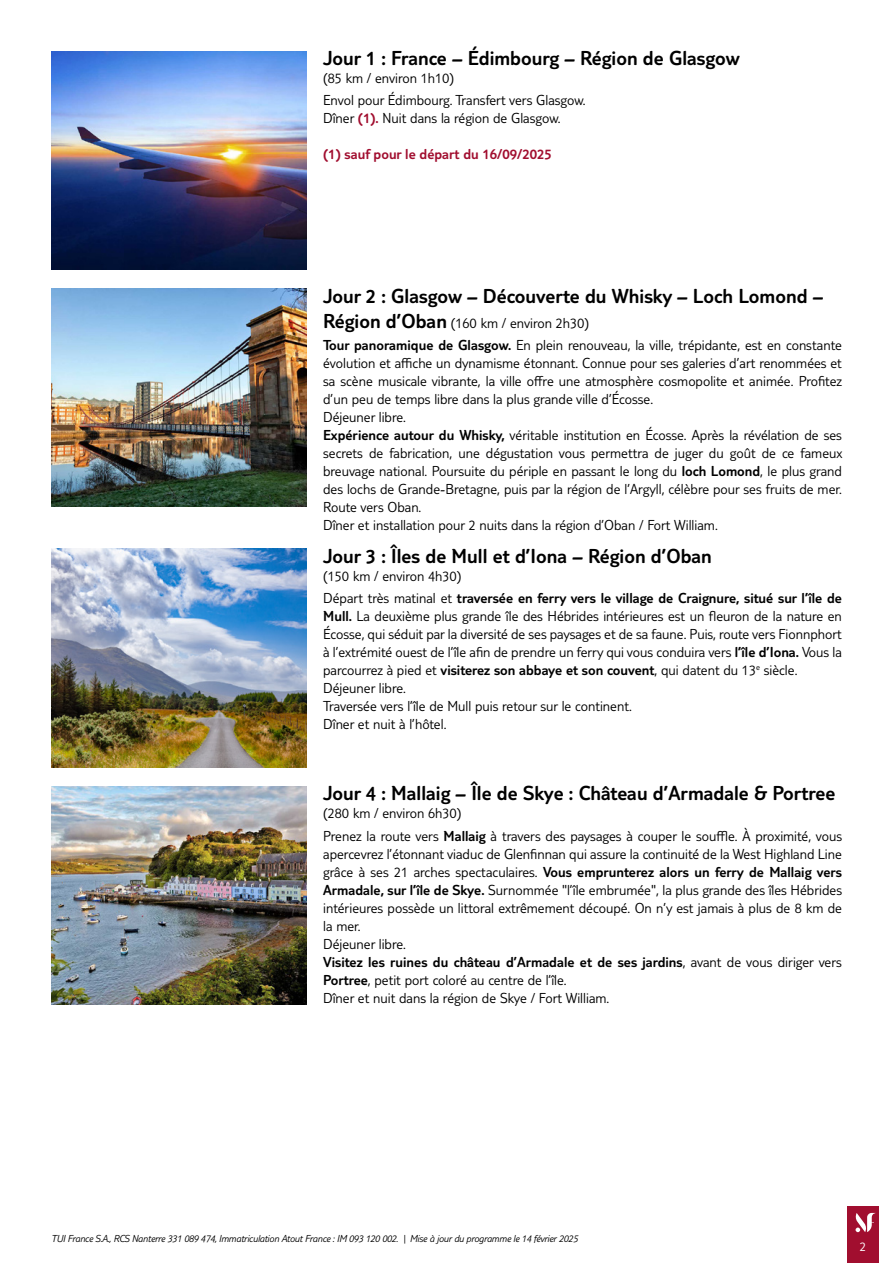
<style>
.page{position:relative;width:893px;height:1263px;background:#fff}
.page>*{position:absolute;margin:0;border:0;box-sizing:border-box;transform-origin:0 0}
.t1{font:300 21px "TUI Type";color:#000}
.t2{font:300 15px/18px "TUI Type";color:#000}
.t3{font:300 15px/22.2px "TUI Type";color:#000}
.t4{font:300 15px "TUI Type";color:#a10e2f}
.t5{font:300 13.5px "TUI Type";color:#fff}
.t6{font:italic 300 10.5px "TUI Type";letter-spacing:-.02em;color:#000}
.s1{color:#a10e2f}
.s2{font-size:21px}
.s3{font-style:inherit}
</style>
<div class="page">
<div style="left:847px;top:1206px;width:32px;height:57px;background:#a10e2f"></div>
<svg style="left:855px;top:1213px;width:21px;height:19px"></svg>
<img style="left:51px;top:51px;width:255px;height:219px">
<img style="left:51px;top:288px;width:255px;height:219px">
<img style="left:51px;top:549px;width:255px;height:218px">
<img style="left:51px;top:786px;width:255px;height:219px">
<h1 class="t1" style="left:323px;top:46px;width:418px">Jour 1 : France – Édimbourg – Région de Glasgow</h1>
<p class="t2" style="left:323px;top:67px;width:264px;line-height:22.2px">(85 km / environ 1h10)<br>Envol pour Édimbourg. Transfert vers Glasgow.</p>
<p class="t2" style="left:323px;top:109px;width:239px">Dîner <span class="s1">(1).</span> Nuit dans la région de Glasgow.</p>
<p class="t4" style="left:323px;top:146px;width:230px">(1) sauf pour le départ du 16/09/2025</p>
<h1 class="t1" style="left:323px;top:283px;width:502px">Jour 2 : Glasgow – Découverte du Whisky – Loch Lomond –</h1>
<p class="t2" style="left:323px;top:311px;width:520px;line-height:22.2px"><span class="s2">Région d’Oban</span> (160 km / environ 2h30)<br><span class="s3">Tour panoramique de Glasgow.</span> En plein renouveau, la ville, trépidante, est en constante</p>
<p class="t2" style="left:323px;top:354px;width:521px">évolution et affiche un dynamisme étonnant. Connue pour ses galeries d’art renommées et sa scène musicale vibrante, la ville offre une atmosphère cosmopolite et animée. Profitez d’un peu de temps libre dans la plus grande ville d’Écosse.<br>Déjeuner libre.<br><span class="s3">Expérience autour du Whisky,</span> véritable institution en Écosse. Après la révélation de ses secrets de fabrication, une dégustation vous permettra de juger du goût de ce fameux breuvage national. Poursuite du périple en passant le long du <span class="s3">loch Lomond</span>, le plus grand des lochs de Grande-Bretagne, puis par la région de l’Argyll, célèbre pour ses fruits de mer.<br>Route vers Oban.<br>Dîner et installation pour 2 nuits dans la région d’Oban / Fort William.</p>
<h1 class="t1" style="left:323px;top:544px;width:390px">Jour 3 : Îles de Mull et d’Iona – Région d’Oban</h1>
<p class="t3" style="left:323px;top:564px;width:520px"><span class="s3">(150 km / environ 4h30)<br>Départ très matinal et</span> traversée en ferry vers le village de Craignure, situé sur l’île de</p>
<p class="t2" style="left:323px;top:607px;width:520px"><span class="s3">Mull.</span> La deuxième plus grande île des Hébrides intérieures est un fleuron de la nature en Écosse, qui séduit par la diversité de ses paysages et de sa faune. Puis, route vers Fionnphort à l’extrémité ouest de l’île afin de prendre un ferry qui vous conduira vers <span class="s3">l’île d’Iona.</span> Vous la parcourrez à pied et <span class="s3">visiterez son abbaye et son couvent</span>, qui datent du 13<sup>e</sup> siècle.<br>Déjeuner libre.<br>Traversée vers l’île de Mull puis retour sur le continent.<br>Dîner et nuit à l’hôtel.</p>
<h1 class="t1" style="left:323px;top:781px;width:514px">Jour 4 : Mallaig – Île de Skye : Château d’Armadale &amp; Portree</h1>
<p class="t2" style="left:323px;top:802px;width:520px;line-height:22.2px">(280 km / environ 6h30)<br>Prenez la route vers <span class="s3">Mallaig</span> à travers des paysages à couper le souffle. À proximité, vous</p>
<p class="t2" style="left:323px;top:844px;width:520px">apercevrez l’étonnant viaduc de Glenfinnan qui assure la continuité de la West Highland Line grâce à ses 21 arches spectaculaires. <span class="s3">Vous emprunterez alors un ferry de Mallaig vers Armadale, sur l’île de Skye.</span> Surnommée "l’île embrumée", la plus grande des îles Hébrides intérieures possède un littoral extrêmement découpé. On n’y est jamais à plus de 8 km de la mer.<br>Déjeuner libre.<br><span class="s3">Visitez les ruines du château d’Armadale et de ses jardins</span>, avant de vous diriger vers <span class="s3">Portree</span>, petit port coloré au centre de l’île.<br>Dîner et nuit dans la région de Skye / Fort William.</p>
<p class="t6" style="left:51px;top:1232px;width:528px">TUI France S.A., RCS Nanterre 331 089 474, Immatriculation Atout France : IM 093 120 002. | Mise à jour du programme le 14 février 2025</p>
<p class="t5" style="left:860px;top:1239px;width:8px">2</p>
</div>
